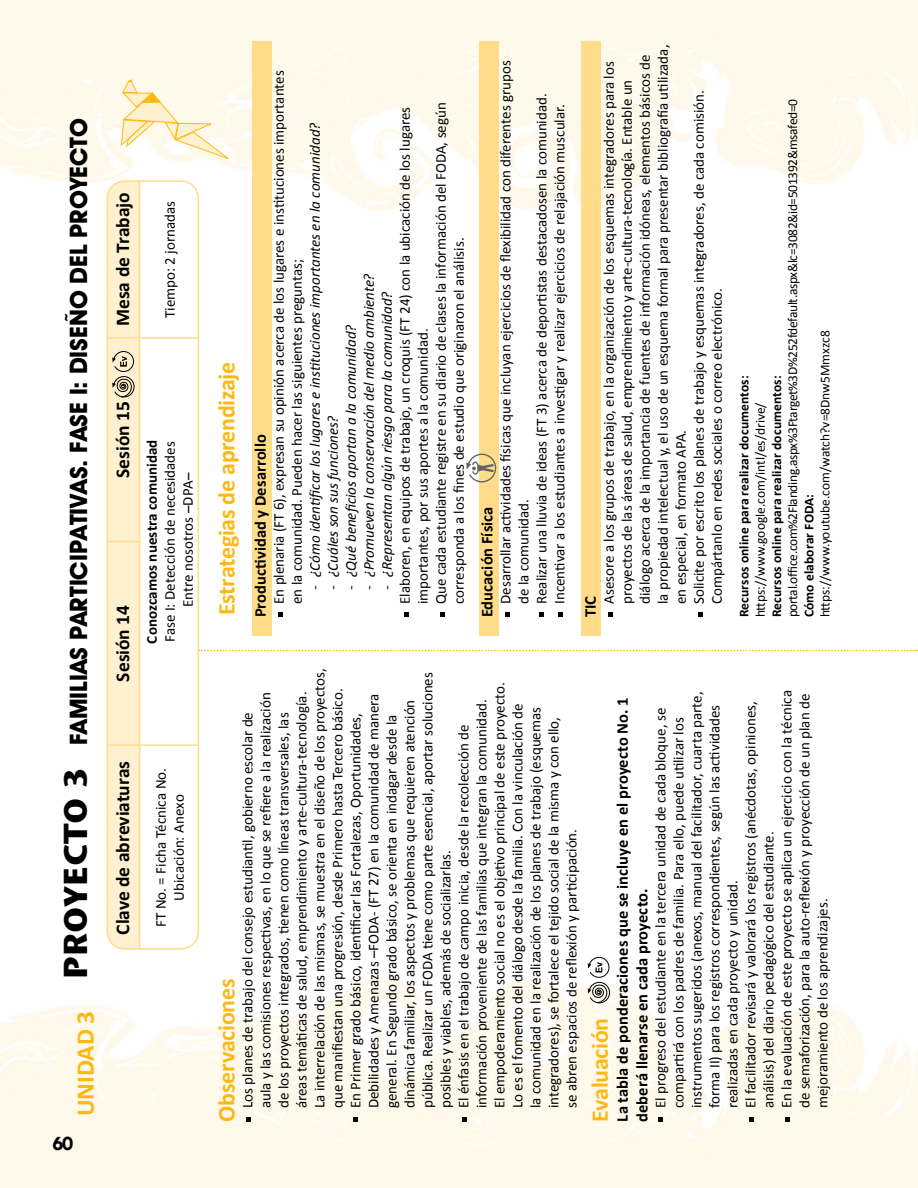
<style>
.page{position:relative;width:918px;height:1188px;background:#fff}
.page>*{position:absolute;margin:0;border:0;box-sizing:border-box;transform-origin:0 0}
.t1{font:700 25.5px "Calibri";letter-spacing:-.005em;color:#fdb913}
.t2{font:700 24px "Avant Guard SW";color:#000}
.t3{font:700 24px "Calibri";letter-spacing:-.015em;color:#fdb913}
.t4{font:700 21px "Tw Cen";color:#000}
.t5{font:700 19.5px "Calibri";color:#000}
.t6{font:700 16.5px/19.8px "Calibri";color:#000}
.t7{font:15px/18px "Calibri";color:#000}
.t8{font:italic 15px "Calibri";color:#000}
.t9{font:700 15px "Calibri";letter-spacing:.005em;color:#000}
.t10{font:700 13.5px "Calibri";letter-spacing:.01em;color:#000}
.t11{font:13.5px "Calibri";letter-spacing:-.025em;color:#000}
.t12{font:13.5px "Calibri";color:#000}
.s1{font-family:"Stone Sans ITC";font-size:33px}
.s2{font-family:"Avant Guard SW"}
.s3{font-style:italic}
.s4{font-family:"Avant Guard SW";font-style:normal}
</style>
<div class="page">
<img style="left:0;top:977px;width:918px;height:211px">
<img style="left:0;top:0;width:918px;height:216px">
<svg style="left:247px;top:1117px;width:4px;height:5px"></svg>
<svg style="left:353px;top:1117px;width:5px;height:5px"></svg>
<svg style="left:463px;top:1117px;width:4px;height:5px"></svg>
<svg style="left:658px;top:1117px;width:4px;height:5px"></svg>
<svg style="left:750px;top:1117px;width:4px;height:5px"></svg>
<svg style="left:785px;top:1117px;width:4px;height:5px"></svg>
<div style="left:252px;top:42px;width:19px;height:594px;background:#fedc89"></div>
<div style="left:479px;top:42px;width:19px;height:594px;background:#fedc89"></div>
<div style="left:581px;top:42px;width:19px;height:594px;background:#fedc89"></div>
<svg style="left:466px;top:453px;width:31px;height:30px"></svg>
<svg style="left:199px;top:650px;width:718px;height:1px"></svg>
<svg style="left:278px;top:613px;width:4px;height:4px"></svg>
<svg style="left:404px;top:613px;width:5px;height:4px"></svg>
<svg style="left:441px;top:613px;width:4px;height:4px"></svg>
<svg style="left:505px;top:613px;width:4px;height:4px"></svg>
<svg style="left:539px;top:613px;width:5px;height:4px"></svg>
<svg style="left:558px;top:613px;width:4px;height:4px"></svg>
<svg style="left:608px;top:613px;width:4px;height:4px"></svg>
<svg style="left:698px;top:613px;width:4px;height:4px"></svg>
<svg style="left:140px;top:181px;width:58px;height:766px"></svg>
<hr style="left:107px;top:950px;width:32px;height:1px;background:#fedc89">
<hr style="left:140px;top:950px;width:58px;height:1px;background:#fedc89">
<hr style="left:198px;top:745px;width:1px;height:204px;background:#fedc89">
<hr style="left:140px;top:744px;width:58px;height:2px;background:#fedc89">
<hr style="left:140px;top:337px;width:58px;height:2px;background:#fedc89">
<hr style="left:198px;top:181px;width:1px;height:157px;background:#fedc89">
<div style="left:107px;top:180px;width:92px;height:770px;border:2px solid #fedc89;border-radius:18px"></div>
<svg style="left:107px;top:181px;width:33px;height:768px;background:#fcecc7"></svg>
<svg style="left:588px;top:956px;width:23px;height:48px"></svg>
<svg style="left:120px;top:79px;width:110px;height:81px"></svg>
<h2 class="t2" style="left:64px;top:979px;width:862px;rotate:-90deg"><span class="s1">PROYECTO 3</span> Familias participativas. Fase I: Diseño del proyECTO</h2>
<h1 class="t1" style="left:69px;top:1116px;width:107px;rotate:-90deg">UNIDAD 3</h1>
<h3 class="t4" style="left:52px;top:1131px;width:22px">60</h3>
<h3 class="t5" style="left:110px;top:326px;width:135px;rotate:-90deg">Mesa de Trabajo</h3>
<p class="t7" style="left:161px;top:318px;width:119px;rotate:-90deg">Tiempo: 2 jornadas</p>
<h3 class="t5" style="left:110px;top:478px;width:78px;rotate:-90deg">Sesión 15</h3>
<h3 class="t5" style="left:110px;top:682px;width:78px;rotate:-90deg">Sesión 14</h3>
<p class="t9" style="left:142px;top:644px;width:206px;rotate:-90deg">Conozcamos nuestra comunidad</p>
<p class="t7" style="left:161px;top:642px;width:202px;text-align:center;rotate:-90deg">Fase I: Detección de necesidades<br>Entre nosotros –DPA–</p>
<h3 class="t5" style="left:110px;top:935px;width:175px;rotate:-90deg">Clave de abreviaturas</h3>
<p class="t7" style="left:152px;top:927px;width:161px;text-align:center;rotate:-90deg">FT No. = Ficha Técnica No.<br>Ubicación: Anexo</p>
<h2 class="t3" style="left:211px;top:615px;width:255px;rotate:-90deg">Estrategias de aprendizaje</h2>
<p class="t7" style="left:270px;top:604px;width:535px;rotate:-90deg">En plenaria (FT 6), expresan su opinión acerca de los lugares e instituciones importantes en la comunidad. Pueden hacer las siguientes preguntas;</p>
<p class="t7" style="left:378px;top:604px;width:503px;text-indent:14px;rotate:-90deg"><span class="s2">-</span> <span class="s3">¿Representan algún riesgo para la comunidad?<br></span>Elaboren, en equipos de trabajo, un croquis (FT 24) con la ubicación de los lugares importantes, por sus aportes a la comunidad.<br>Que cada estudiante registre en su diario de clases la información del FODA, según corresponda a los fines de estudio que originaron el análisis.</p>
<p class="t8" style="left:305px;top:590px;width:469px;rotate:-90deg"><span class="s4">-</span> ¿Cómo identificar los lugares e instituciones importantes en la comunidad?</p>
<p class="t8" style="left:359px;top:590px;width:318px;rotate:-90deg"><span class="s4">-</span> ¿Promueven la conservación del medio ambiente?</p>
<p class="t8" style="left:341px;top:590px;width:267px;rotate:-90deg"><span class="s4">-</span> ¿Qué beneficios aportan a la comunidad?</p>
<p class="t8" style="left:323px;top:590px;width:176px;rotate:-90deg"><span class="s4">-</span> ¿Cuáles son sus funciones?</p>
<p class="t6" style="left:250px;top:617px;width:184px;rotate:-90deg">Productividad y Desarrollo</p>
<p class="t7" style="left:497px;top:604px;width:545px;rotate:-90deg">Desarrollar actividades físicas que incluyan ejercicios de flexibilidad con diferentes grupos de la comunidad.<br>Realizar una lluvia de ideas (FT 3) acerca de deportistas destacadosen la comunidad.<br>Incentivar a los estudiantes a investigar y realizar ejercicios de relajación muscular.</p>
<p class="t6" style="left:477px;top:617px;width:112px;rotate:-90deg">Educación Física</p>
<p class="t7" style="left:600px;top:604px;width:561px;rotate:-90deg">Asesore a los grupos de trabajo, en la organización de los esquemas integradores para los proyectos de las áreas de salud, emprendimiento y arte-cultura-tecnología. Entable un diálogo acerca de la importancia de fuentes de información idóneas, elementos básicos de la propiedad intelectual y, el uso de un esquema formal para presentar bibliografía utilizada, en especial, en formato APA.<br>Solicite por escrito los planes de trabajo y esquemas integradores, de cada comisión.<br>Compártanlo en redes sociales o correo electrónico.</p>
<p class="t6" style="left:581px;top:617px;width:23px;rotate:-90deg">TIC</p>
<p class="t11" style="left:784px;top:617px;width:520px;rotate:-90deg">portal.office.com%2Flanding.aspx%3Ftarget%3D%252fdefault.aspx&amp;lc=3082&amp;id=501392&amp;msafed=0</p>
<p class="t12" style="left:817px;top:617px;width:289px;rotate:-90deg">https://www.youtube.com/watch?v=8Dnw5Mmxzc8</p>
<p class="t10" style="left:736px;top:617px;width:243px;rotate:-90deg">Recursos online para realizar documentos:</p>
<p class="t10" style="left:768px;top:617px;width:243px;rotate:-90deg">Recursos online para realizar documentos:</p>
<p class="t12" style="left:752px;top:617px;width:217px;rotate:-90deg">https://www.google.com/intl/es/drive/</p>
<p class="t10" style="left:800px;top:617px;width:125px;rotate:-90deg">Cómo elaborar FODA:</p>
<p class="t7" style="left:239px;top:1108px;width:441px;rotate:-90deg">Los planes de trabajo del consejo estudiantil, gobierno escolar de<br>aula y las comisiones respectivas, en lo que se refiere a la realización<br>de los proyectos integrados, tienen como líneas transversales, las<br>áreas temáticas de salud, emprendimiento y arte-cultura-tecnología.<br>La interrelación de las mismas, se muestra en el diseño de los proyectos, que manifiestan una progresión, desde Primero hasta Tercero básico.<br>En Primer grado básico, identificar las Fortalezas, Oportunidades, Debilidades y Amenazas –FODA- (FT 27) en la comunidad de manera general. En Segundo grado básico, se orienta en indagar desde la dinámica familiar, los aspectos y problemas que requieren atención pública. Realizar un FODA tiene como parte esencial, aportar soluciones posibles y viables, además de socializarlas.<br>El énfasis en el trabajo de campo inicia, desde la recolección de información proveniente de las familias que integran la comunidad.<br>El empoderamiento social no es el objetivo principal de este proyecto.<br>Lo es el fomento del diálogo desde la familia. Con la vinculación de<br>la comunidad en la realización de los planes de trabajo (esquemas integradores), se fortalece el tejido social de la misma y con ello,<br>se abren espacios de reflexión y participación.</p>
<h2 class="t3" style="left:211px;top:1122px;width:145px;rotate:-90deg">Observaciones</h2>
<h2 class="t3" style="left:585px;top:1122px;width:106px;rotate:-90deg">Evaluación</h2>
<p class="t6" style="left:612px;top:1122px;width:426px;rotate:-90deg">La tabla de ponderaciones que se incluye en el proyecto No. 1 deberá llenarse en cada proyecto.</p>
<p class="t7" style="left:652px;top:1108px;width:419px;rotate:-90deg">El progreso del estudiante en la tercera unidad de cada bloque, se compartirá con los padres de familia. Para ello, puede utilizar los instrumentos sugeridos (anexos, manual del facilitador, cuarta parte, forma II) para los registros correspondientes, según las actividades realizadas en cada proyecto y unidad.<br>El facilitador revisará y valorará los registros (anécdotas, opiniones, análisis) del diario pedagógico del estudiante.<br>En la evaluación de este proyecto se aplica un ejercicio con la técnica de semaforización, para la auto-reflexión y proyección de un plan de mejoramiento de los aprendizajes.</p>
</div>
